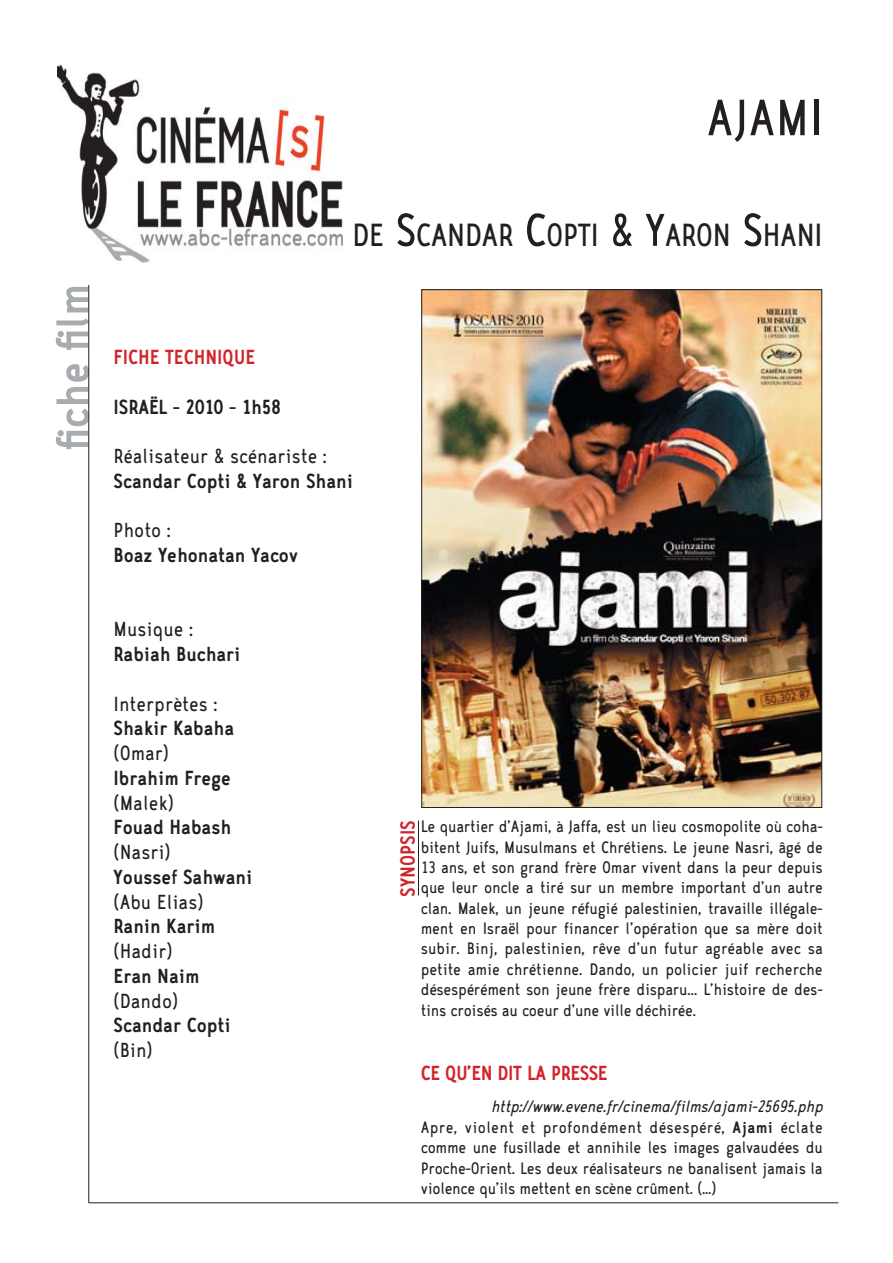
<style>
.page{position:relative;width:893px;height:1263px;background:#fff}
.page>*{position:absolute;margin:0;border:0;box-sizing:border-box;transform-origin:0 0}
.t1{font:58.2px "CA Zaracusa Narrow";color:#231f20}
.t2{font:700 52.35px "CA Zaracusa Narrow";color:#a9acae}
.t3{font:36.6px "CA Zaracusa Narrow";letter-spacing:-.02em;color:#231f20}
.t4{font:700 23.25px "CA Zaracusa Narrow";color:#231f20}
.t5{font:23.25px "CA Zaracusa Narrow";color:#231f20}
.t6{font:700 23.25px "CA Zaracusa Narrow";color:#d2232a}
.t7{font:18.9px/20.4px "CA Zaracusa Narrow";letter-spacing:-.015em;color:#231f20;text-align:justify}
.s1{font-size:52.35px}
.s2{font-style:italic}
.s3{font-weight:700}
</style>
<div class="page">
<hr style="left:89px;top:281px;width:1px;height:922px;background:#231f20">
<img style="left:57px;top:64px;width:286px;height:221px">
<img style="left:423px;top:291px;width:397px;height:515px">
<hr style="left:418px;top:820px;width:1px;height:75px;background:#231f20">
<hr style="left:89px;top:1202px;width:749px;height:1px;background:#231f20">
<h1 class="t1" style="left:706px;top:100px;width:118px">AJAMI</h1>
<h2 class="t2" style="left:56px;top:449px;width:166px;rotate:-90deg">fiche film</h2>
<h3 class="t3" style="left:352px;top:223px;width:472px">DE <span class="s1">S</span>CANDAR <span class="s1">C</span>OPTI <span class="s1">&amp; Y</span>ARON <span class="s1">S</span>HANI</h3>
<p class="t6" style="left:114px;top:350px;width:143px">FICHE TECHNIQUE</p>
<p class="t4" style="left:114px;top:400px;width:169px">ISRAËL - 2010 - 1h58</p>
<p class="t5" style="left:114px;top:449px;width:215px">Réalisateur &amp; scénariste :</p>
<p class="t4" style="left:114px;top:474px;width:241px">Scandar Copti &amp; Yaron Shani</p>
<p class="t5" style="left:114px;top:523px;width:59px">Photo :</p>
<p class="t4" style="left:114px;top:548px;width:186px">Boaz Yehonatan Yacov</p>
<p class="t5" style="left:114px;top:622px;width:81px">Musique :</p>
<p class="t4" style="left:114px;top:647px;width:128px">Rabiah Buchari</p>
<p class="t5" style="left:114px;top:696px;width:106px">Interprètes :</p>
<p class="t4" style="left:114px;top:721px;width:122px">Shakir Kabaha</p>
<p class="t5" style="left:114px;top:746px;width:57px">(Omar)</p>
<p class="t4" style="left:114px;top:771px;width:119px">Ibrahim Frege</p>
<p class="t5" style="left:114px;top:795px;width:62px">(Malek)</p>
<p class="t4" style="left:114px;top:820px;width:119px">Fouad Habash</p>
<p class="t5" style="left:114px;top:845px;width:59px">(Nasri)</p>
<p class="t4" style="left:114px;top:870px;width:140px">Youssef Sahwani</p>
<p class="t5" style="left:114px;top:894px;width:91px">(Abu Elias)</p>
<p class="t4" style="left:114px;top:919px;width:103px">Ranin Karim</p>
<p class="t5" style="left:114px;top:944px;width:60px">(Hadir)</p>
<p class="t4" style="left:114px;top:968px;width:87px">Eran Naim</p>
<p class="t5" style="left:114px;top:993px;width:66px">(Dando)</p>
<p class="t4" style="left:114px;top:1018px;width:119px">Scandar Copti</p>
<p class="t5" style="left:114px;top:1043px;width:41px">(Bin)</p>
<p class="t6" style="left:401px;top:896px;width:78px;rotate:-90deg">SYNOPSIS</p>
<p class="t7" style="left:421px;top:819px;width:404px">Le quartier d’Ajami, à Jaffa, est un lieu cosmopolite où coha&shy;bitent Juifs, Musulmans et Chrétiens. Le jeune Nasri, âgé de 13 ans, et son grand frère Omar vivent dans la peur depuis que leur oncle a tiré sur un membre important d’un autre clan. Malek, un jeune réfugié palestinien, travaille illégale&shy;ment en Israël pour financer l’opération que sa mère doit subir. Binj, palestinien, rêve d’un futur agréable avec sa petite amie chrétienne. Dando, un policier juif recherche désespérément son jeune frère disparu... L’histoire de des&shy;tins croisés au coeur d’une ville déchirée.</p>
<p class="t6" style="left:421px;top:1065px;width:188px">CE QU’EN DIT LA PRESSE</p>
<p class="t7" style="left:421px;top:1099px;width:404px;text-indent:70px"><span class="s2">http://www.evene.fr/cinema/films/ajami-25695.php </span>Apre, violent et profondément désespéré, <span class="s3">Ajami</span> éclate comme une fusillade et annihile les images galvaudées du Proche-Orient. Les deux réalisateurs ne banalisent jamais la violence qu’ils mettent en scène crûment. (…)</p>
</div>
